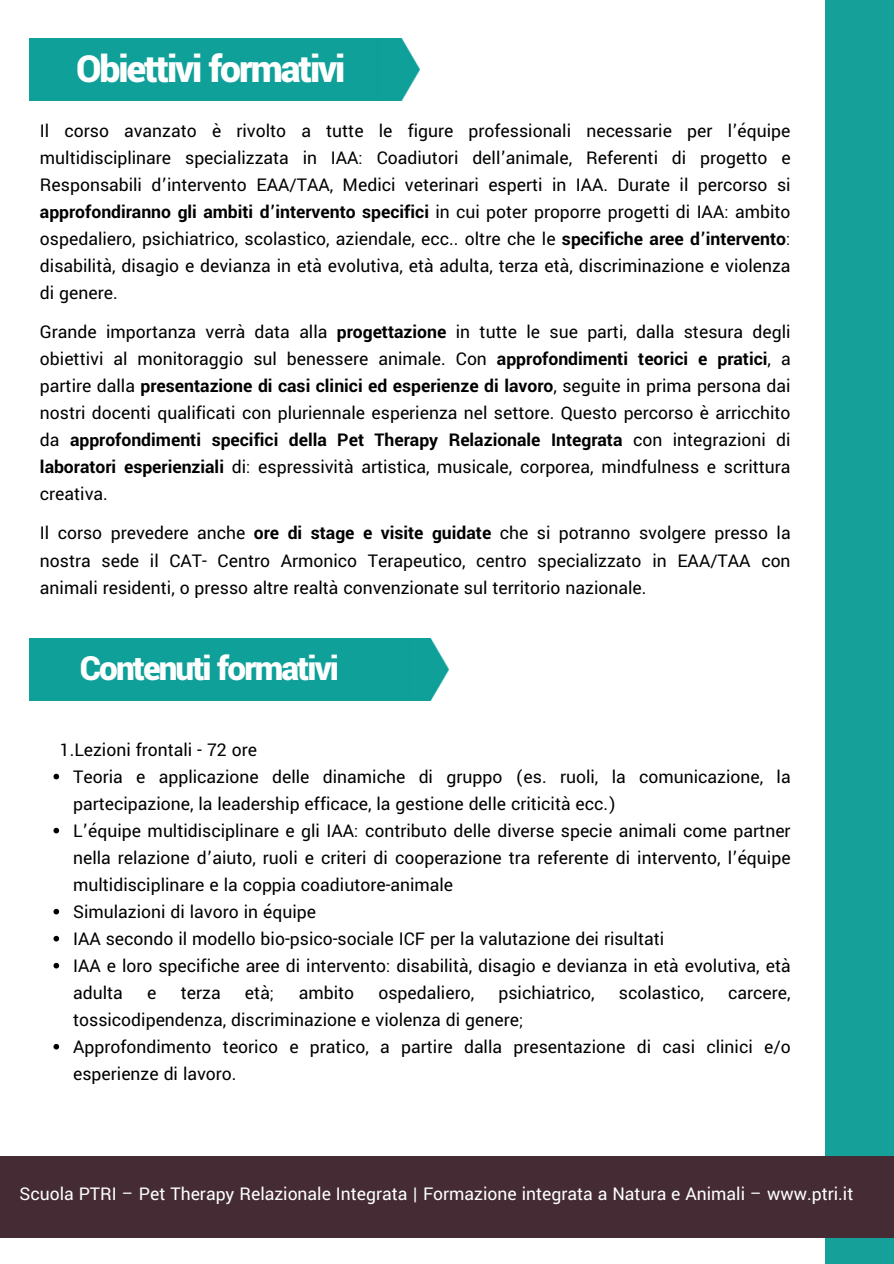
<style>
.page{position:relative;width:894px;height:1264px;background:#fff}
.page>*{position:absolute;margin:0;border:0;box-sizing:border-box;transform-origin:0 0}
.t1{font:900 41.4px "Yantramanav";letter-spacing:-.05em;color:#fff}
.t2{font:900 36.9px "Yantramanav";letter-spacing:-.05em;color:#fff}
.t3{font:19.5px/27px "Yantramanav";color:#000;text-align:justify}
.t4{font:19.5px "Yantramanav";color:#fff}
.s1{font-weight:700}
</style>
<div class="page">
<div style="left:825px;top:0;width:68px;height:1263px;background:#15a099"></div>
<div style="left:0;top:1156px;width:893px;height:81px;background:#452c34"></div>
<svg style="left:53px;top:773px;width:6px;height:6px"></svg>
<svg style="left:53px;top:827px;width:6px;height:6px"></svg>
<svg style="left:53px;top:908px;width:6px;height:6px"></svg>
<svg style="left:53px;top:935px;width:6px;height:6px"></svg>
<svg style="left:53px;top:962px;width:6px;height:6px"></svg>
<svg style="left:53px;top:1043px;width:6px;height:6px"></svg>
<div style="left:29px;top:39px;width:390px;height:62px;background:#0ea099"></div>
<div style="left:29px;top:639px;width:420px;height:61px;background:#0ea099"></div>
<p class="t1" style="left:76px;top:43px;width:271px">Obiettivi formativi</p>
<h1 class="t3" style="left:40px;top:118px;width:752px">Il corso avanzato è rivolto a tutte le figure professionali necessarie per l’équipe multidisciplinare specializzata in IAA: Coadiutori dell’animale, Referenti di progetto e Responsabili d’intervento EAA/TAA, Medici veterinari esperti in IAA. Durate il percorso si <span class="s1">approfondiranno gli ambiti d’intervento specifici</span> in cui poter proporre progetti di IAA: ambito ospedaliero, psichiatrico, scolastico, aziendale, ecc.. oltre che le <span class="s1">specifiche aree d’intervento</span>: disabilità, disagio e devianza in età evolutiva, età adulta, terza età, discriminazione e violenza di genere.</h1>
<p class="t3" style="left:40px;top:319px;width:752px">Grande importanza verrà data alla <span class="s1">progettazione</span> in tutte le sue parti, dalla stesura degli obiettivi al monitoraggio sul benessere animale. Con <span class="s1">approfondimenti teorici e pratici</span>, a partire dalla <span class="s1">presentazione di casi clinici ed esperienze di lavoro</span>, seguite in prima persona dai nostri docenti qualificati con pluriennale esperienza nel settore. Questo percorso è arricchito da <span class="s1">approfondimenti specifici della Pet Therapy Relazionale Integrata</span> con integrazioni di <span class="s1">laboratori esperienziali</span> di: espressività artistica, musicale, corporea, mindfulness e scrittura creativa.</p>
<p class="t3" style="left:40px;top:520px;width:752px">Il corso prevedere anche <span class="s1">ore di stage e visite guidate</span> che si potranno svolgere presso la nostra sede il CAT- Centro Armonico Terapeutico, centro specializzato in EAA/TAA con animali residenti, o presso altre realtà convenzionate sul territorio nazionale.</p>
<p class="t2" style="left:80px;top:645px;width:261px">Contenuti formativi</p>
<p class="t3" style="left:60px;top:736px;width:199px">1.Lezioni frontali - 72 ore</p>
<p class="t3" style="left:73px;top:763px;width:718px">Teoria e applicazione delle dinamiche di gruppo (es. ruoli, la comunicazione, la partecipazione, la leadership efficace, la gestione delle criticità ecc.)</p>
<h2 class="t3" style="left:73px;top:817px;width:718px">L’équipe multidisciplinare e gli IAA: contributo delle diverse specie animali come partner nella relazione d’aiuto, ruoli e criteri di cooperazione tra referente di intervento, l’équipe multidisciplinare e la coppia coadiutore-animale</h2>
<p class="t3" style="left:73px;top:898px;width:244px">Simulazioni di lavoro in équipe</p>
<p class="t3" style="left:73px;top:925px;width:592px">IAA secondo il modello bio-psico-sociale ICF per la valutazione dei risultati</p>
<p class="t3" style="left:73px;top:952px;width:718px">IAA e loro specifiche aree di intervento: disabilità, disagio e devianza in età evolutiva, età adulta e terza età; ambito ospedaliero, psichiatrico, scolastico, carcere, tossicodipendenza, discriminazione e violenza di genere;</p>
<p class="t3" style="left:73px;top:1033px;width:718px">Approfondimento teorico e pratico, a partire dalla presentazione di casi clinici e/o esperienze di lavoro.</p>
<p class="t4" style="left:19px;top:1181px;width:835px">Scuola PTRI – Pet Therapy Relazionale Integrata | Formazione integrata a Natura e Animali – www.ptri.it</p>
</div>
